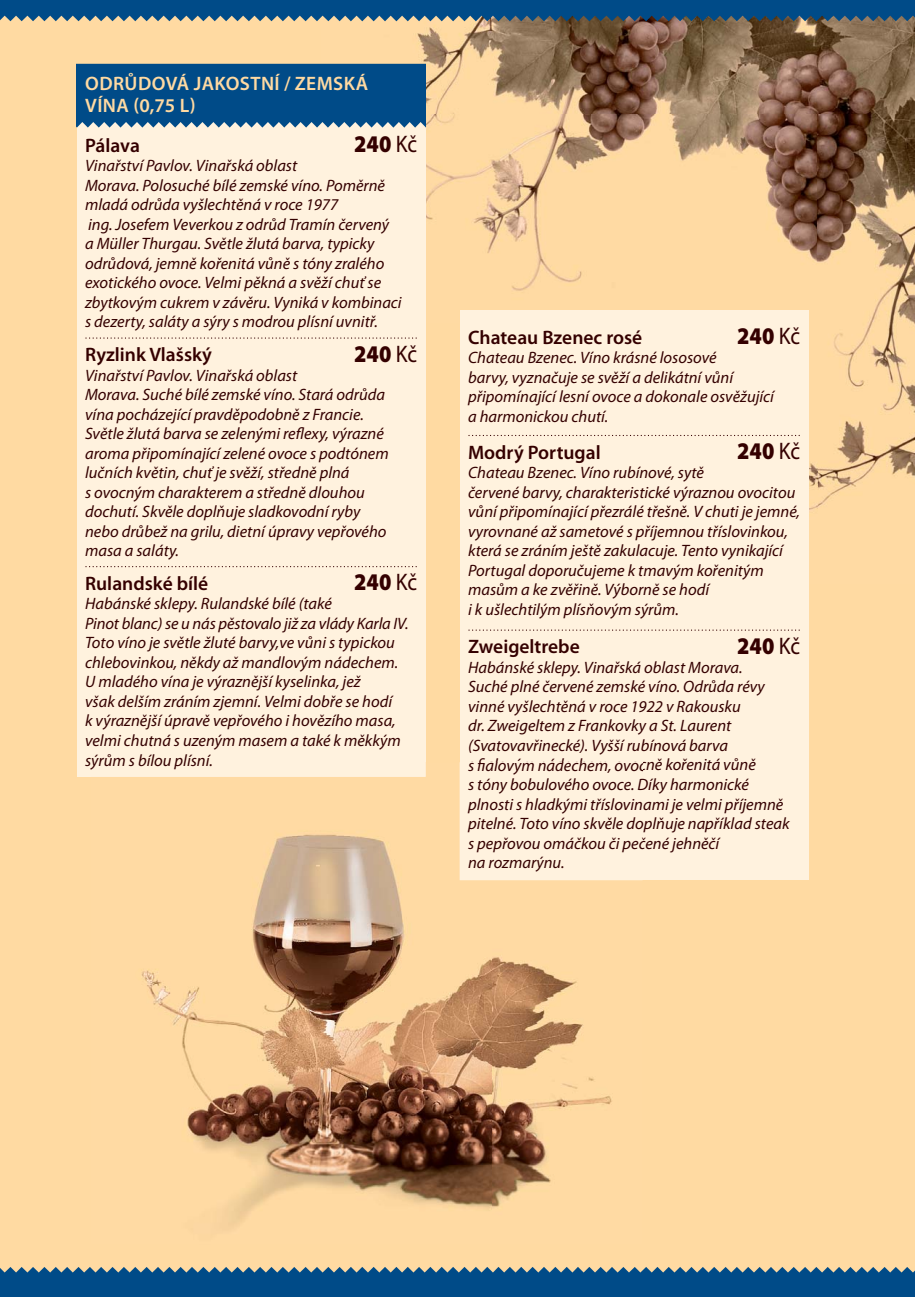
<style>
.page{position:relative;width:915px;height:1297px;background:#fff}
.page>*{position:absolute;margin:0;border:0;box-sizing:border-box;transform-origin:0 0}
.t1{font:900 24px "Myriad Pro";color:#340000;scale:.9 1}
.t2{font:600 19.5px "Myriad Pro";color:#340000}
.t3{font:600 19.5px/22.5px "Myriad Pro";letter-spacing:.02em;color:#ffdaa2}
.t4{font:italic 16.5px/19.5px "Myriad Pro";color:#340000}
.s1{font-weight:400}
</style>
<div class="page">
<div style="left:0;top:0;width:914px;height:1297px;background:#ffdaa2"></div>
<img style="left:321px;top:21px;width:593px;height:94px">
<img style="left:425px;top:115px;width:391px;height:209px">
<img style="left:816px;top:115px;width:98px;height:394px">
<img style="left:425px;top:324px;width:1px;height:260px">
<img style="left:808px;top:324px;width:9px;height:260px">
<svg style="left:0;top:0;width:914px;height:21px"></svg>
<svg style="left:0;top:1267px;width:914px;height:30px"></svg>
<div style="left:77px;top:64px;width:348px;height:713px;background:#fff2de"></div>
<div style="left:459px;top:310px;width:349px;height:570px;background:#fff2de"></div>
<div style="left:77px;top:64px;width:348px;height:64px;background:#004b88"></div>
<svg style="left:85px;top:337px;width:331px;height:2px"></svg>
<svg style="left:85px;top:566px;width:331px;height:1px"></svg>
<svg style="left:468px;top:435px;width:331px;height:1px"></svg>
<svg style="left:468px;top:629px;width:331px;height:2px"></svg>
<img style="left:142px;top:762px;width:350px;height:463px">
<img style="left:492px;top:880px;width:150px;height:327px">
<img style="left:142px;top:762px;width:283px;height:15px">
<img style="left:459px;top:762px;width:33px;height:118px">
<img style="left:142px;top:762px;width:70px;height:7px">
<img style="left:468px;top:762px;width:24px;height:12px">
<img style="left:468px;top:778px;width:24px;height:16px">
<img style="left:467px;top:798px;width:25px;height:15px">
<img style="left:467px;top:817px;width:25px;height:15px">
<img style="left:468px;top:837px;width:24px;height:15px">
<img style="left:468px;top:857px;width:24px;height:15px">
<p class="t3" style="left:85px;top:74px;width:284px">ODRŮDOVÁ JAKOSTNÍ / ZEMSKÁ<br>VÍNA (0,75 L)</p>
<h1 class="t1" style="left:354px;top:135px;width:71px">240 <span class="s1">Kč</span></h1>
<p class="t2" style="left:85px;top:138px;width:56px">Pálava</p>
<p class="t4" style="left:85px;top:158px;width:318px">Vinařství Pavlov. Vinařská oblast<br>Morava. Polosuché bílé zemské víno. Poměrně mladá odrůda vyšlechtěná v roce 1977<br>ing. Josefem Veverkou z odrůd Tramín červený<br>a Müller Thurgau. Světle žlutá barva, typicky odrůdová, jemně kořenitá vůně s tóny zralého exotického ovoce. Velmi pěkná a svěží chuť se zbytkovým cukrem v závěru. Vyniká v kombinaci s dezerty, saláty a sýry s modrou plísní uvnitř.</p>
<h1 class="t1" style="left:354px;top:345px;width:71px">240 <span class="s1">Kč</span></h1>
<p class="t2" style="left:85px;top:347px;width:128px">Ryzlink Vlašský</p>
<p class="t4" style="left:85px;top:367px;width:305px">Vinařství Pavlov. Vinařská oblast<br>Morava. Suché bílé zemské víno. Stará odrůda vína pocházející pravděpodobně z Francie.<br>Světle žlutá barva se zelenými reflexy, výrazné aroma připomínající zelené ovoce s podtónem lučních květin, chuť je svěží, středně plná<br>s ovocným charakterem a středně dlouhou dochutí. Skvěle doplňuje sladkovodní ryby nebo drůbež na grilu, dietní úpravy vepřového masa a saláty.</p>
<h1 class="t1" style="left:354px;top:573px;width:71px">240 <span class="s1">Kč</span></h1>
<p class="t2" style="left:85px;top:576px;width:125px">Rulandské bílé</p>
<p class="t4" style="left:85px;top:596px;width:325px">Habánské sklepy. Rulandské bílé (také<br>Pinot blanc) se u nás pěstovalo již za vlády Karla IV.<br>Toto víno je světle žluté barvy,ve vůni s typickou chlebovinkou, někdy až mandlovým nádechem.<br>U mladého vína je výraznější kyselinka, jež<br>však delším zráním zjemní. Velmi dobře se hodí<br>k výraznější úpravě vepřového i hovězího masa, velmi chutná s uzeným masem a také k měkkým sýrům s bílou plísní.</p>
<h1 class="t1" style="left:737px;top:327px;width:71px">240 <span class="s1">Kč</span></h1>
<p class="t2" style="left:468px;top:330px;width:176px">Chateau Bzenec rosé</p>
<p class="t4" style="left:468px;top:350px;width:307px">Chateau Bzenec. Víno krásné lososové<br>barvy, vyznačuje se svěží a delikátní vůní připomínající lesní ovoce a dokonale osvěžující a harmonickou chutí.</p>
<p class="t2" style="left:468px;top:445px;width:134px">Modrý Portugal</p>
<p class="t4" style="left:468px;top:465px;width:333px">Chateau Bzenec. Víno rubínové, sytě<br>červené barvy, charakteristické výraznou ovocitou vůní připomínající přezrálé třešně. V chuti je jemné, vyrovnané až sametové s příjemnou tříslovinkou, která se zráním ještě zakulacuje. Tento vynikající Portugal doporučujeme k tmavým kořenitým masům a ke zvěřině. Výborně se hodí<br>i k ušlechtilým plísňovým sýrům.</p>
<p class="t2" style="left:468px;top:640px;width:113px">Zweigeltrebe</p>
<p class="t4" style="left:468px;top:659px;width:323px">Habánské sklepy. Vinařská oblast Morava.<br>Suché plné červené zemské víno. Odrůda révy vinné vyšlechtěná v roce 1922 v Rakousku<br>dr. Zweigeltem z Frankovky a St. Laurent (Svatovavřinecké). Vyšší rubínová barva<br>s fialovým nádechem, ovocně kořenitá vůně<br>s tóny bobulového ovoce. Díky harmonické plnosti s hladkými tříslovinami je velmi příjemně pitelné. Toto víno skvěle doplňuje například steak s pepřovou omáčkou či pečené jehněčí</p>
<h1 class="t1" style="left:737px;top:442px;width:71px">240 <span class="s1">Kč</span></h1>
<h1 class="t1" style="left:737px;top:637px;width:71px">240 <span class="s1">Kč</span></h1>
<p class="t4" style="left:468px;top:854px;width:98px">na rozmarýnu.</p>
</div>
